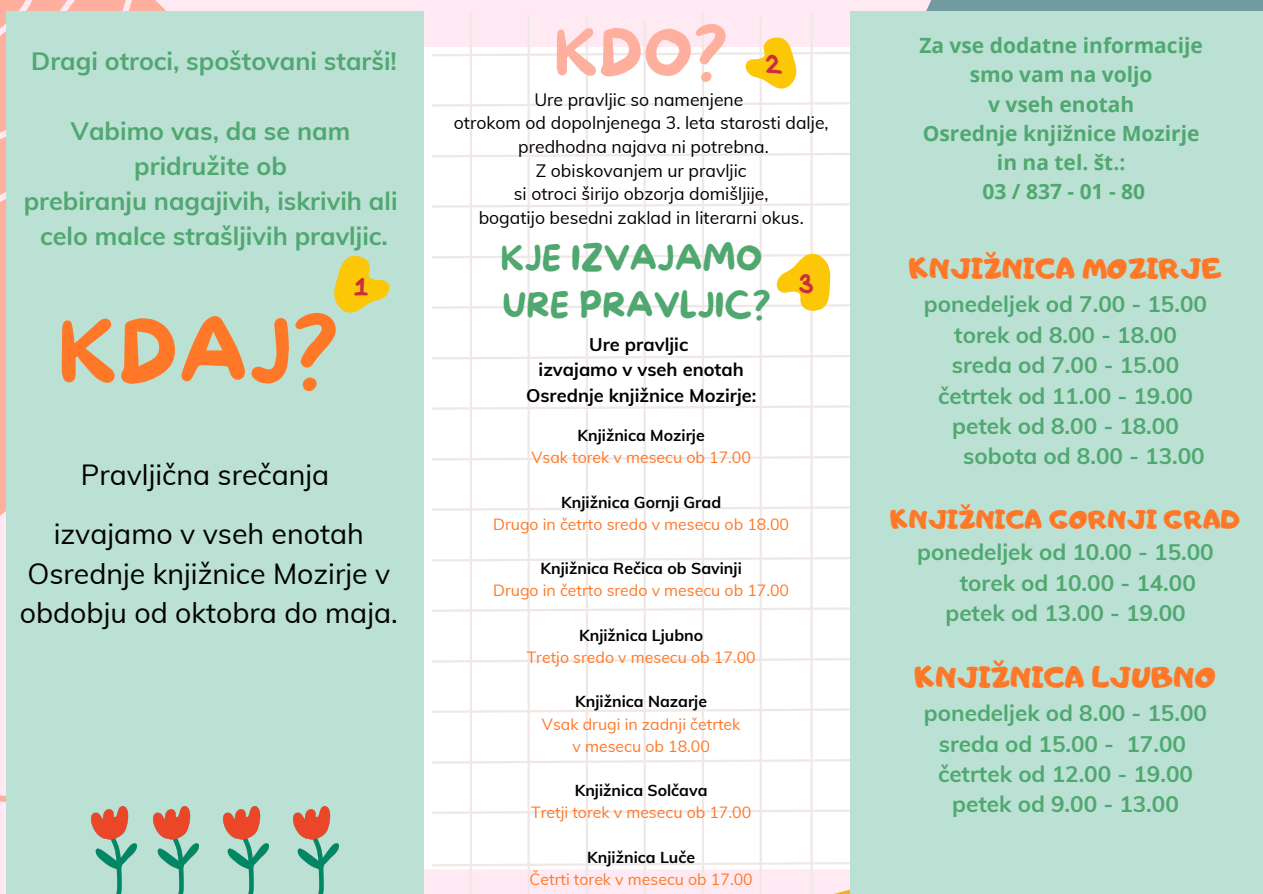
<style>
.page{position:relative;width:1263px;height:894px;background:#fff}
.page>*{position:absolute;margin:0;border:0;box-sizing:border-box;transform-origin:0 0}
.t1{font:87px "More Sugar";color:#ff7828}
.t2{font:64.5px "More Sugar";color:#feaf9e}
.t3{font:34.5px/47.2px "More Sugar";color:#50a870}
.t4{font:30.45px "Bryndan Write";color:#cd2d3d}
.t5{font:28.5px/39.3px "Muli";color:#000;text-align:center}
.t6{font:28.5px "Adigiana Toybox";color:#ff7828}
.t7{font:27.9px "Adigiana Toybox";color:#ff7828}
.t8{font:25.5px "Adigiana Toybox";color:#ff7828}
.t9{font:700 25.05px/34.8px "Muli";color:#50a870;text-align:center}
.t10{font:700 22.5px "Muli";color:#50a870}
.t11{font:700 21px/29.2px "Open Sans";color:#50a870;text-align:center}
.t12{font:700 18.3px "Muli";color:#000}
.t13{font:17.55px "Muli";color:#000}
.t14{font:15.9px "Muli";color:#ff7828}
.t15{font:700 15.9px "Muli";color:#000}
</style>
<div class="page">
<svg style="left:0;top:0;width:187px;height:566px;background:#febdb3"></svg>
<svg style="left:0;top:0;width:154px;height:225px;background:#feb5a8"></svg>
<svg style="left:537px;top:0;width:726px;height:37px;background:#ded7e0"></svg>
<div style="left:6px;top:11px;width:418px;height:882px;background:#bae1d4"></div>
<svg style="left:432px;top:101px;width:418px;height:7px"></svg>
<svg style="left:432px;top:152px;width:418px;height:6px"></svg>
<svg style="left:432px;top:202px;width:418px;height:7px"></svg>
<svg style="left:432px;top:354px;width:418px;height:6px"></svg>
<svg style="left:432px;top:404px;width:418px;height:7px"></svg>
<svg style="left:432px;top:454px;width:418px;height:7px"></svg>
<svg style="left:432px;top:505px;width:418px;height:6px"></svg>
<svg style="left:432px;top:555px;width:418px;height:7px"></svg>
<svg style="left:432px;top:606px;width:418px;height:6px"></svg>
<svg style="left:432px;top:656px;width:418px;height:7px"></svg>
<svg style="left:432px;top:707px;width:418px;height:6px"></svg>
<svg style="left:432px;top:757px;width:418px;height:7px"></svg>
<svg style="left:432px;top:808px;width:418px;height:6px"></svg>
<svg style="left:432px;top:860px;width:418px;height:7px"></svg>
<hr style="left:470px;top:11px;width:2px;height:882px;background:#efe8e6">
<hr style="left:528px;top:15px;width:2px;height:878px;background:#efe8e6">
<hr style="left:586px;top:17px;width:2px;height:876px;background:#efe8e6">
<hr style="left:644px;top:20px;width:2px;height:873px;background:#efe8e6">
<hr style="left:702px;top:13px;width:2px;height:880px;background:#efe8e6">
<hr style="left:759px;top:16px;width:3px;height:877px;background:#efe8e6">
<hr style="left:810px;top:11px;width:3px;height:882px;background:#efe8e6">
<div style="left:850px;top:11px;width:413px;height:882px;background:#bae1d4"></div>
<svg style="left:334px;top:256px;width:56px;height:57px"></svg>
<svg style="left:430px;top:37px;width:420px;height:52px"></svg>
<svg style="left:432px;top:250px;width:418px;height:68px"></svg>
<img style="left:92px;top:806px;width:45px;height:87px">
<img style="left:154px;top:806px;width:45px;height:87px">
<img style="left:224px;top:806px;width:45px;height:87px">
<img style="left:293px;top:806px;width:45px;height:87px">
<p class="t9" style="left:31px;top:44px;width:367px">Dragi otroci, spoštovani starši!</p>
<p class="t9" style="left:24px;top:113px;width:375px">Vabimo vas, da se nam pridružite ob<br>prebiranju nagajivih, iskrivih ali celo malce strašljivih pravljic.</p>
<p class="t1" style="left:59px;top:304px;width:282px">KDAJ?</p>
<p class="t4" style="left:354px;top:271px;width:17px">1</p>
<h2 class="t5" style="left:81px;top:454px;width:250px">Pravljična srečanja</h2>
<p class="t5" style="left:20px;top:513px;width:380px">izvajamo v vseh enotah<br>Osrednje knjižnice Mozirje v obdobju od oktobra do maja.</p>
<h5 class="t2" style="left:554px;top:18px;width:175px">KDO?</h5>
<h5 class="t13" style="left:534px;top:88px;width:211px">Ure pravljic so namenjene</h5>
<p class="t13" style="left:454px;top:112px;width:376px">otrokom od dopolnjenega 3. leta starosti dalje,</p>
<p class="t13" style="left:518px;top:135px;width:252px">predhodna najava ni potrebna.</p>
<h1 class="t13" style="left:536px;top:159px;width:212px">Z obiskovanjem ur pravljic</h1>
<p class="t13" style="left:514px;top:182px;width:256px">si otroci širijo obzorja domišljije,</p>
<p class="t13" style="left:479px;top:206px;width:326px">bogatijo besedni zaklad in literarni okus.</p>
<p class="t3" style="left:501px;top:236px;width:272px">KJE IZVAJAMO<br>URE PRAVLJIC?</p>
<p class="t12" style="left:589px;top:332px;width:100px">Ure pravljic</p>
<p class="t12" style="left:539px;top:358px;width:207px">izvajamo v vseh enotah</p>
<p class="t12" style="left:526px;top:383px;width:232px">Osrednje knjižnice Mozirje:</p>
<h6 class="t15" style="left:578px;top:425px;width:129px">Knjižnica Mozirje</h6>
<p class="t14" style="left:531px;top:447px;width:221px">Vsak torek v mesecu ob 17.00</p>
<p class="t15" style="left:561px;top:491px;width:161px">Knjižnica Gornji Grad</p>
<p class="t14" style="left:493px;top:513px;width:297px">Drugo in četrto sredo v mesecu ob 18.00</p>
<p class="t15" style="left:541px;top:558px;width:203px">Knjižnica Rečica ob Savinji</p>
<p class="t14" style="left:493px;top:580px;width:297px">Drugo in četrto sredo v mesecu ob 17.00</p>
<p class="t15" style="left:579px;top:624px;width:126px">Knjižnica Ljubno</p>
<p class="t14" style="left:527px;top:646px;width:231px">Tretjo sredo v mesecu ob 17.00</p>
<p class="t15" style="left:575px;top:691px;width:133px">Knjižnica Nazarje</p>
<p class="t14" style="left:542px;top:713px;width:200px">Vsak drugi in zadnji četrtek</p>
<p class="t14" style="left:572px;top:735px;width:139px">v mesecu ob 18.00</p>
<p class="t15" style="left:575px;top:780px;width:134px">Knjižnica Solčava</p>
<p class="t14" style="left:531px;top:802px;width:222px">Tretji torek v mesecu ob 17.00</p>
<p class="t15" style="left:587px;top:846px;width:109px">Knjižnica Luče</p>
<p class="t14" style="left:530px;top:868px;width:225px">Četrti torek v mesecu ob 17.00</p>
<p class="t4" style="left:765px;top:49px;width:19px">2</p>
<h3 class="t4" style="left:799px;top:268px;width:17px">3</h3>
<p class="t11" style="left:919px;top:30px;width:285px">Za vse dodatne informacije smo vam na voljo<br>v vseh enotah<br>Osrednje knjižnice Mozirje in na tel. št.:<br>03/837-01-80</p>
<p class="t7" style="left:909px;top:250px;width:315px">KNJIŽNICA MOZIRJE</p>
<p class="t10" style="left:924px;top:290px;width:285px">ponedeljek od 7.00 - 15.00</p>
<p class="t10" style="left:954px;top:320px;width:224px">torek od 8.00 - 18.00</p>
<p class="t10" style="left:952px;top:350px;width:229px">sreda od 7.00 - 15.00</p>
<p class="t10" style="left:938px;top:381px;width:256px">četrtek od 11.00 - 19.00</p>
<p class="t10" style="left:952px;top:411px;width:228px">petek od 8.00 - 18.00</p>
<p class="t10" style="left:963px;top:441px;width:243px">sobota od 8.00 - 13.00</p>
<p class="t8" style="left:890px;top:502px;width:352px">KNJIŽNICA GORNJI GRAD</p>
<p class="t10" style="left:917px;top:537px;width:298px">ponedeljek od 10.00 - 15.00</p>
<p class="t10" style="left:960px;top:567px;width:238px">torek od 10.00 - 14.00</p>
<p class="t10" style="left:945px;top:598px;width:242px">petek od 13.00 - 19.00</p>
<p class="t6" style="left:915px;top:659px;width:303px">KNJIŽNICA LJUBNO</p>
<p class="t10" style="left:924px;top:698px;width:285px">ponedeljek od 8.00 - 15.00</p>
<p class="t10" style="left:939px;top:728px;width:249px">sreda od 15.00 - 17.00</p>
<p class="t10" style="left:938px;top:759px;width:256px">četrtek od 12.00 - 19.00</p>
<p class="t10" style="left:952px;top:789px;width:228px">petek od 9.00 - 13.00</p>
</div>
